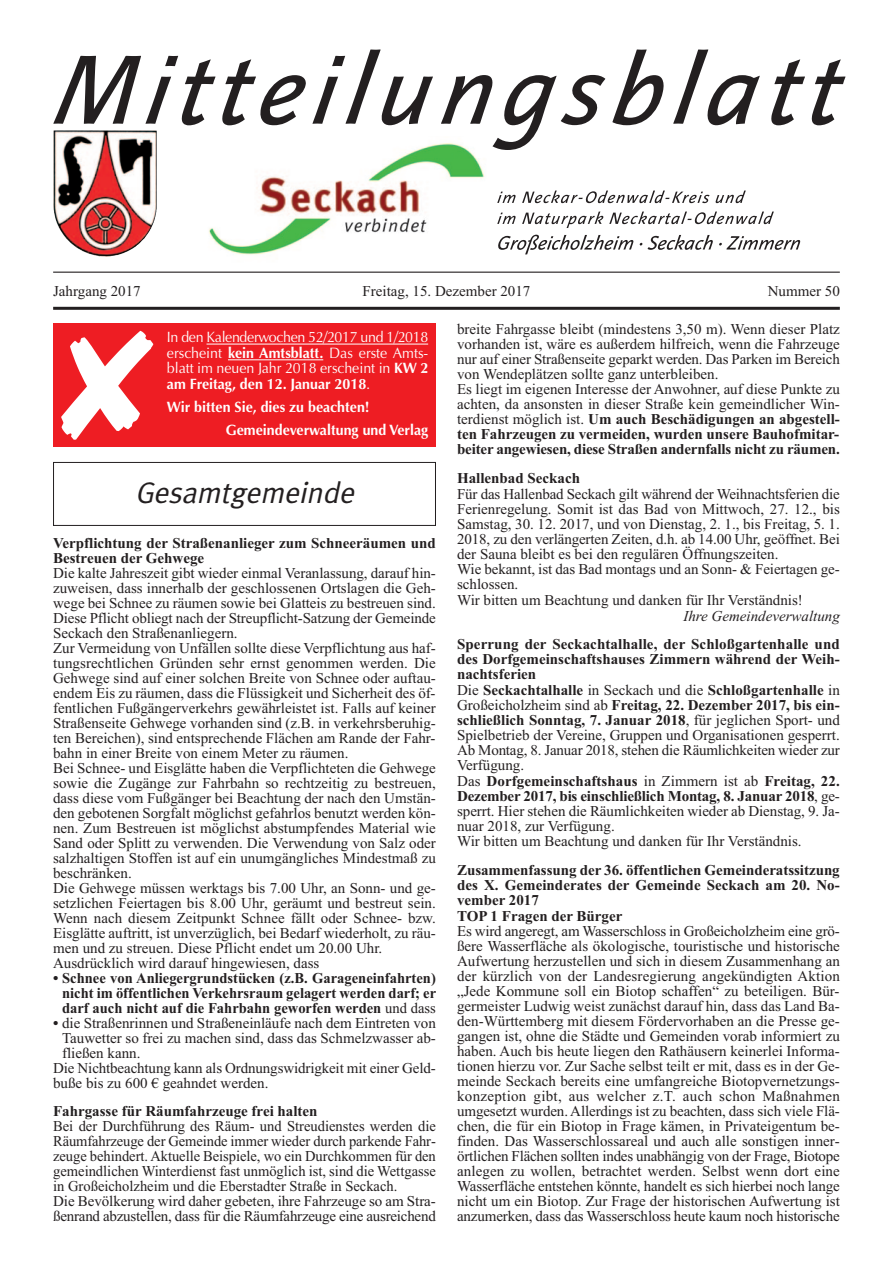
<style>
.page{position:relative;width:893px;height:1263px;background:#fff}
.page>*{position:absolute;margin:0;border:0;box-sizing:border-box;transform-origin:0 0}
.t1{font:italic 30px "Meta";color:#231f20}
.t2{font:15px/15px "Times";color:#231f20}
.t3{font:700 15px/15px "Times";color:#231f20}
.t4{font:15px/15.8px "Optima";color:#fff;text-align:justify;scale:.95 1}
.t5{font:700 15px/23px "Optima";color:#fff;scale:.95 1}
.t6{font:italic 15px "Times";color:#231f20}
.s1{font-weight:700}
.s2{font-weight:400}
</style>
<div class="page">
<div style="left:53px;top:462px;width:383px;height:64px;border:1px solid #231f20"></div>
<svg style="left:811px;top:59px;width:34px;height:66px"></svg>
<svg style="left:53px;top:49px;width:752px;height:205px"></svg>
<hr style="left:53px;top:272px;width:787px;height:1px;background:#231f20">
<hr style="left:53px;top:307px;width:787px;height:3px;background:#231f20">
<img style="left:54px;top:131px;width:103px;height:126px">
<img style="left:198px;top:136px;width:288px;height:119px">
<div style="left:53px;top:323px;width:383px;height:123px;background:#ee1d23"></div>
<hr style="left:207px;top:344px;width:221px;height:1px;background:#fff">
<hr style="left:228px;top:359px;width:95px;height:1px;background:#fff">
<svg style="left:61px;top:331px;width:92px;height:109px"></svg>
<p class="t2" style="left:53px;top:285px;width:89px">Jahrgang 2017</p>
<p class="t2" style="left:363px;top:285px;width:169px">Freitag, 15. Dezember 2017</p>
<p class="t2" style="left:768px;top:285px;width:74px">Nummer 50</p>
<p class="t4" style="left:167px;top:330px;width:277px">In den Kalenderwochen 52/2017 und 1/2018 erscheint <span class="s1">kein Amtsblatt.</span> Das erste Amts&shy;blatt im neuen Jahr 2018 erscheint in <span class="s1">KW 2 am Freitag, den 12. Januar 2018</span>.</p>
<p class="t5" style="left:226px;top:397px;width:215px;text-indent:-59px">Wir bitten Sie, dies zu beachten!<br>Gemeindeverwaltung und Verlag</p>
<p class="t2" style="left:457px;top:322px;width:384px">breite Fahrgasse bleibt (mindestens 3,50 m). Wenn dieser Platz vorhanden ist, wäre es außerdem hilfreich, wenn die Fahrzeuge nur auf einer Straßenseite geparkt werden. Das Parken im Bereich von Wendeplätzen sollte ganz unterbleiben.<br>Es liegt im eigenen Interesse der Anwohner, auf diese Punkte zu achten, da ansonsten in dieser Straße kein gemeindlicher Win&shy;terdienst möglich ist. <span class="s1">Um auch Beschädigungen an abgestell&shy;ten Fahrzeugen zu vermeiden, wurden unsere Bauhofmitar&shy;beiter angewiesen, diese Straßen andernfalls nicht zu räumen.</span></p>
<p class="t3" style="left:457px;top:472px;width:124px">Hallenbad Seckach</p>
<p class="t2" style="left:457px;top:487px;width:384px">Für das Hallenbad Seckach gilt während der Weihnachtsferien die Ferienregelung. Somit ist das Bad von Mittwoch, 27. 12., bis Samstag, 30. 12. 2017, und von Dienstag, 2. 1., bis Freitag, 5. 1.<br>2018, zu den verlängerten Zeiten, d.h. ab 14.00 Uhr, geöffnet. Bei der Sauna bleibt es bei den regulären Öffnungszeiten.<br>Wie bekannt, ist das Bad montags und an Sonn- &amp; Feiertagen ge&shy;schlossen.<br>Wir bitten um Beachtung und danken für Ihr Verständnis!</p>
<p class="t6" style="left:683px;top:610px;width:158px">Ihre Gemeindeverwaltung</p>
<p class="t2" style="left:457px;top:638px;width:384px"><span class="s1">Sperrung der Seckachtalhalle, der Schloßgartenhalle und des Dorfgemeinschaftshauses Zimmern während der Weih&shy;nachtsferien<br></span>Die <span class="s1">Seckachtalhalle</span> in Seckach und die <span class="s1">Schloßgartenhalle</span> in Großeicholzheim sind ab <span class="s1">Freitag, 22. Dezember 2017, bis ein&shy;schließlich Sonntag, 7. Januar 2018</span>, für jeglichen Sport- und Spielbetrieb der Vereine, Gruppen und Organisationen gesperrt.<br>Ab Montag, 8. Januar 2018, stehen die Räumlichkeiten wieder zur Verfügung.<br>Das <span class="s1">Dorfgemeinschaftshaus</span> in Zimmern ist ab <span class="s1">Freitag, 22.<br>Dezember 2017, bis einschließlich Montag, 8. Januar 2018</span>, ge&shy;sperrt. Hier stehen die Räumlichkeiten wieder ab Dienstag, 9. Ja&shy;nuar 2018, zur Verfügung.<br>Wir bitten um Beachtung und danken für Ihr Verständnis.</p>
<p class="t3" style="left:457px;top:864px;width:384px">Zusammenfassung der 36. öffentlichen Gemeinderatssitzung des X. Gemeinderates der Gemeinde Seckach am 20. No&shy;vember 2017<br>TOP 1 Fragen der Bürger</p>
<p class="t2" style="left:457px;top:925px;width:384px;text-align:justify">Es wird angeregt, am Wasserschloss in Großeicholzheim eine grö&shy;ßere Wasserfläche als ökologische, touristische und historische Aufwertung herzustellen und sich in diesem Zusammenhang an der kürzlich von der Landesregierung angekündigten Aktion „Jede Kommune soll ein Biotop schaffen“ zu beteiligen. Bür&shy;germeister Ludwig weist zunächst darauf hin, dass das Land Ba&shy;den-Württemberg mit diesem Fördervorhaben an die Presse ge&shy;gangen ist, ohne die Städte und Gemeinden vorab informiert zu haben. Auch bis heute liegen den Rathäusern keinerlei Informa&shy;tionen hierzu vor. Zur Sache selbst teilt er mit, dass es in der Ge&shy;meinde Seckach bereits eine umfangreiche Biotopvernetzungs&shy;konzeption gibt, aus welcher z.T. auch schon Maßnahmen umgesetzt wurden. Allerdings ist zu beachten, dass sich viele Flä&shy;chen, die für ein Biotop in Frage kämen, in Privateigentum be&shy;finden. Das Wasserschlossareal und auch alle sonstigen inner&shy;örtlichen Flächen sollten indes unabhängig von der Frage, Biotope anlegen zu wollen, betrachtet werden. Selbst wenn dort eine Wasserfläche entstehen könnte, handelt es sich hierbei noch lange nicht um ein Biotop. Zur Frage der historischen Aufwertung ist anzumerken, dass das Wasserschloss heute kaum noch historische</p>
<h1 class="t1" style="left:135px;top:481px;width:226px">Gesamtgemeinde</h1>
<p class="t3" style="left:53px;top:537px;width:384px">Verpflichtung der Straßenanlieger zum Schneeräumen und<br>Bestreuen der Gehwege</p>
<p class="t2" style="left:53px;top:567px;width:384px">Die kalte Jahreszeit gibt wieder einmal Veranlassung, darauf hin&shy;zuweisen, dass innerhalb der geschlossenen Ortslagen die Geh&shy;wege bei Schnee zu räumen sowie bei Glatteis zu bestreuen sind.<br>Diese Pflicht obliegt nach der Streupflicht-Satzung der Gemeinde Seckach den Straßenanliegern.<br>Zur Vermeidung von Unfällen sollte diese Verpflichtung aus haf&shy;tungsrechtlichen Gründen sehr ernst genommen werden. Die Gehwege sind auf einer solchen Breite von Schnee oder auftau&shy;endem Eis zu räumen, dass die Flüssigkeit und Sicherheit des öf&shy;fentlichen Fußgängerverkehrs gewährleistet ist. Falls auf keiner Straßenseite Gehwege vorhanden sind (z.B. in verkehrsberuhig&shy;ten Bereichen), sind entsprechende Flächen am Rande der Fahr&shy;bahn in einer Breite von einem Meter zu räumen.<br>Bei Schnee- und Eisglätte haben die Verpflichteten die Gehwege sowie die Zugänge zur Fahrbahn so rechtzeitig zu bestreuen, dass diese vom Fußgänger bei Beachtung der nach den Umstän&shy;den gebotenen Sorgfalt möglichst gefahrlos benutzt werden kön&shy;nen. Zum Bestreuen ist möglichst abstumpfendes Material wie Sand oder Splitt zu verwenden. Die Verwendung von Salz oder salzhaltigen Stoffen ist auf ein unumgängliches Mindestmaß zu beschränken.<br>Die Gehwege müssen werktags bis 7.00 Uhr, an Sonn- und ge&shy;setzlichen Feiertagen bis 8.00 Uhr, geräumt und bestreut sein.<br>Wenn nach diesem Zeitpunkt Schnee fällt oder Schnee- bzw.<br>Eisglätte auftritt, ist unverzüglich, bei Bedarf wiederholt, zu räu&shy;men und zu streuen. Diese Pflicht endet um 20.00 Uhr.<br>Ausdrücklich wird darauf hingewiesen, dass</p>
<p class="t3" style="left:62px;top:972px;width:375px;text-align:justify;text-indent:-9px">• Schnee von Anliegergrundstücken (z.B. Garageneinfahrten) nicht im öffentlichen Verkehrsraum gelagert werden darf; er darf auch nicht auf die Fahrbahn geworfen werden <span class="s2">und dass</span></p>
<p class="t2" style="left:53px;top:1017px;width:384px"><span class="s1">•</span> die Straßenrinnen und Straßeneinläufe nach dem Eintreten von</p>
<p class="t2" style="left:62px;top:1032px;width:375px">Tauwetter so frei zu machen sind, dass das Schmelzwasser ab-</p>
<p class="t2" style="left:62px;top:1047px;width:80px">fließen kann.</p>
<p class="t2" style="left:53px;top:1062px;width:384px">Die Nichtbeachtung kann als Ordnungswidrigkeit mit einer Geld-</p>
<p class="t2" style="left:53px;top:1077px;width:217px">buße bis zu 600 € geahndet werden.</p>
<p class="t3" style="left:53px;top:1105px;width:266px">Fahrgasse für Räumfahrzeuge frei halten</p>
<p class="t2" style="left:53px;top:1120px;width:384px">Bei der Durchführung des Räum- und Streudienstes werden die Räumfahrzeuge der Gemeinde immer wieder durch parkende Fahr&shy;zeuge behindert. Aktuelle Beispiele, wo ein Durchkommen für den gemeindlichen Winterdienst fast unmöglich ist, sind die Wettgasse in Großeicholzheim und die Eberstadter Straße in Seckach.<br>Die Bevölkerung wird daher gebeten, ihre Fahrzeuge so am Stra&shy;ßenrand abzustellen, dass für die Räumfahrzeuge eine ausreichend</p>
</div>
